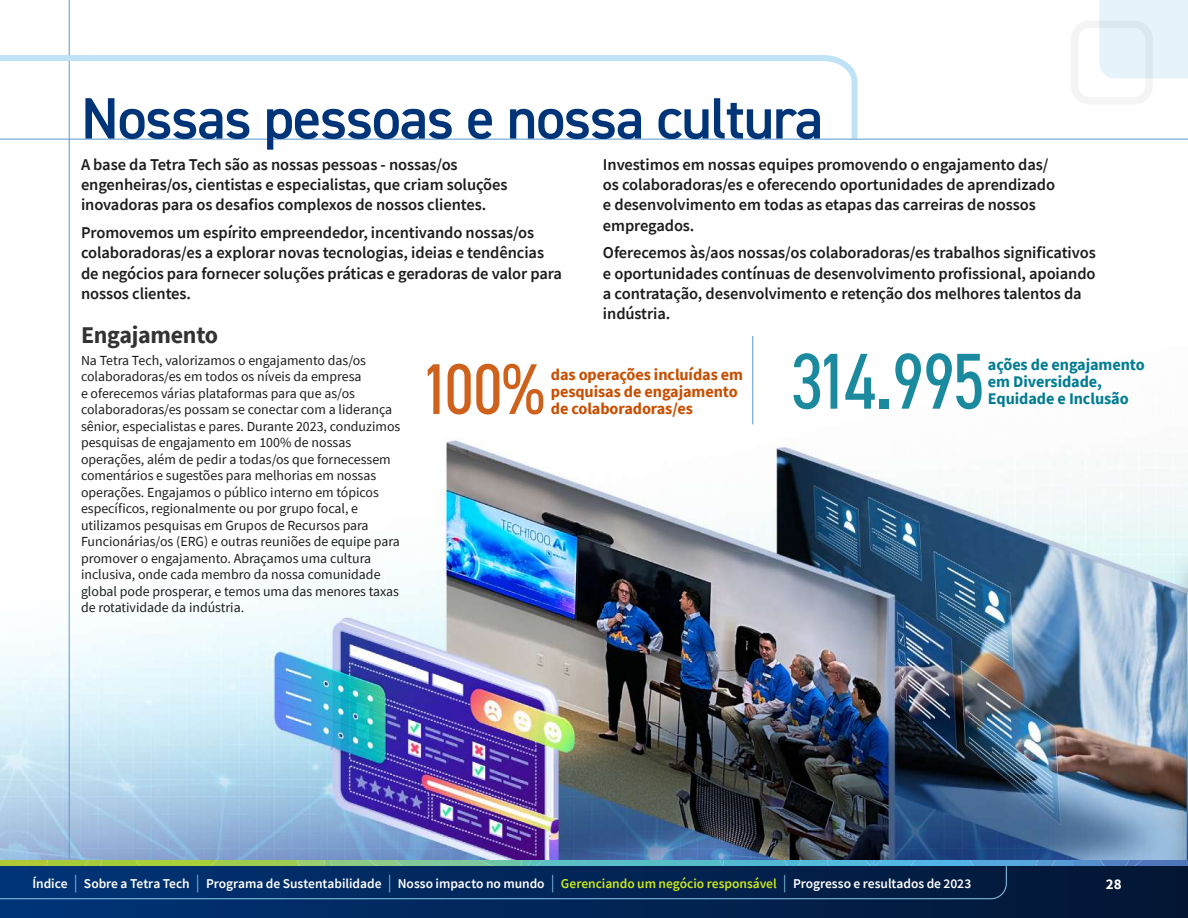
<style>
.page{position:relative;width:1188px;height:918px;background:#fff}
.page>*{position:absolute;margin:0;border:0;box-sizing:border-box;transform-origin:0 0}
.t1{font:condensed 79.5px "DIN2014";letter-spacing:-.045em;color:#1c8a9e}
.t2{font:condensed 72px "DIN2014";color:#ce611c}
.t3{font:600 58.5px "DIN2014";letter-spacing:-.02em;color:#003478}
.t4{font:700 24px "Source Sans Pro";letter-spacing:-.01em;color:#333}
.t5{font:600 16.5px/20.2px "Source Sans Pro";letter-spacing:-.005em;color:#1c1c1c}
.t6{font:700 16.2px/17px "Source Sans Pro";letter-spacing:-.005em;color:#c84e00}
.t7{font:700 16.2px/17px "Source Sans Pro";letter-spacing:-.005em;color:#007c92}
.t8{font:700 15px "Source Sans Pro";color:#fff}
.t9{font:13.8px/16.5px "Source Sans Pro";color:#1c1c1c}
.t10{font:600 13.5px "Source Sans Pro";color:#fff}
.s1{font-weight:400;font-size:17.55px;color:#8dcff0}
.s2{color:#cbe919}
</style>
<div class="page">
<div style="left:0;top:866px;width:1188px;height:52px;background:linear-gradient(to right,#003478,#031533)"></div>
<svg style="left:0;top:860px;width:1188px;height:39px;background:#153e63"></svg>
<img style="left:0;top:0;width:1188px;height:860px">
<hr style="left:69px;top:0;width:1px;height:859px;background:#5799d3">
<svg style="left:0;top:52px;width:861px;height:93px"></svg>
<hr style="left:0;top:139px;width:1188px;height:1px;background:#5799d3">
<div style="left:1071px;top:21px;width:82px;height:84px;border:8px solid #f4f4f4;border-radius:15px"></div>
<svg style="left:1099px;top:0;width:89px;height:78px;background:#e5f1f9"></svg>
<hr style="left:752px;top:336px;width:1px;height:88px;background:#5799d3">
<h3 class="t3" style="left:81px;top:80px;width:744px">Nossas pessoas e nossa cultura</h3>
<p class="t5" style="left:81px;top:154px;width:428px">A base da Tetra Tech são as nossas pessoas - nossas/os engenheiras/os, cientistas e especialistas, que criam soluções inovadoras para os desafios complexos de nossos clientes.</p>
<p class="t5" style="left:81px;top:222px;width:483px">Promovemos um espírito empreendedor, incentivando nossas/os colaboradoras/es a explorar novas tecnologias, ideias e tendências de negócios para fornecer soluções práticas e geradoras de valor para nossos clientes.</p>
<p class="t5" style="left:603px;top:154px;width:454px">Investimos em nossas equipes promovendo o engajamento das/ os colaboradoras/es e oferecendo oportunidades de aprendizado e desenvolvimento em todas as etapas das carreiras de nossos empregados.</p>
<p class="t5" style="left:603px;top:243px;width:494px">Oferecemos às/aos nossas/os colaboradoras/es trabalhos significativos e oportunidades contínuas de desenvolvimento profissional, apoiando a contratação, desenvolvimento e retenção dos melhores talentos da indústria.</p>
<h3 class="t4" style="left:81px;top:318px;width:139px">Engajamento</h3>
<p class="t9" style="left:81px;top:352px;width:321px">Na Tetra Tech, valorizamos o engajamento das/os colaboradoras/es em todos os níveis da empresa<br>e oferecemos várias plataformas para que as/os colaboradoras/es possam se conectar com a liderança sênior, especialistas e pares. Durante 2023, conduzimos pesquisas de engajamento em 100% de nossas operações, além de pedir a todas/os que fornecessem comentários e sugestões para melhorias em nossas operações. Engajamos o público interno em tópicos específicos, regionalmente ou por grupo focal, e utilizamos pesquisas em Grupos de Recursos para Funcionárias/os (ERG) e outras reuniões de equipe para promover o engajamento. Abraçamos uma cultura inclusiva, onde cada membro da nossa comunidade global pode prosperar, e temos uma das menores taxas de rotatividade da indústria.</p>
<h2 class="t2" style="left:421px;top:341px;width:125px">100%</h2>
<p class="t6" style="left:551px;top:366px;width:194px">das operações incluídas em pesquisas de engajamento de colaboradoras/es</p>
<h1 class="t1" style="left:791px;top:328px;width:195px">314.995</h1>
<p class="t7" style="left:988px;top:356px;width:158px">ações de engajamento em Diversidade,<br>Equidade e Inclusão</p>
<p class="t10" style="left:32px;top:874px;width:940px">Índice <span class="s1">|</span> Sobre a Tetra Tech <span class="s1">|</span> Programa de Sustentabilidade <span class="s1">|</span> Nosso impacto no mundo <span class="s1">|</span> <span class="s2">Gerenciando um negócio responsável</span> <span class="s1">|</span> Progresso e resultados de 2023</p>
<p class="t8" style="left:1106px;top:874px;width:17px">28</p>
</div>
